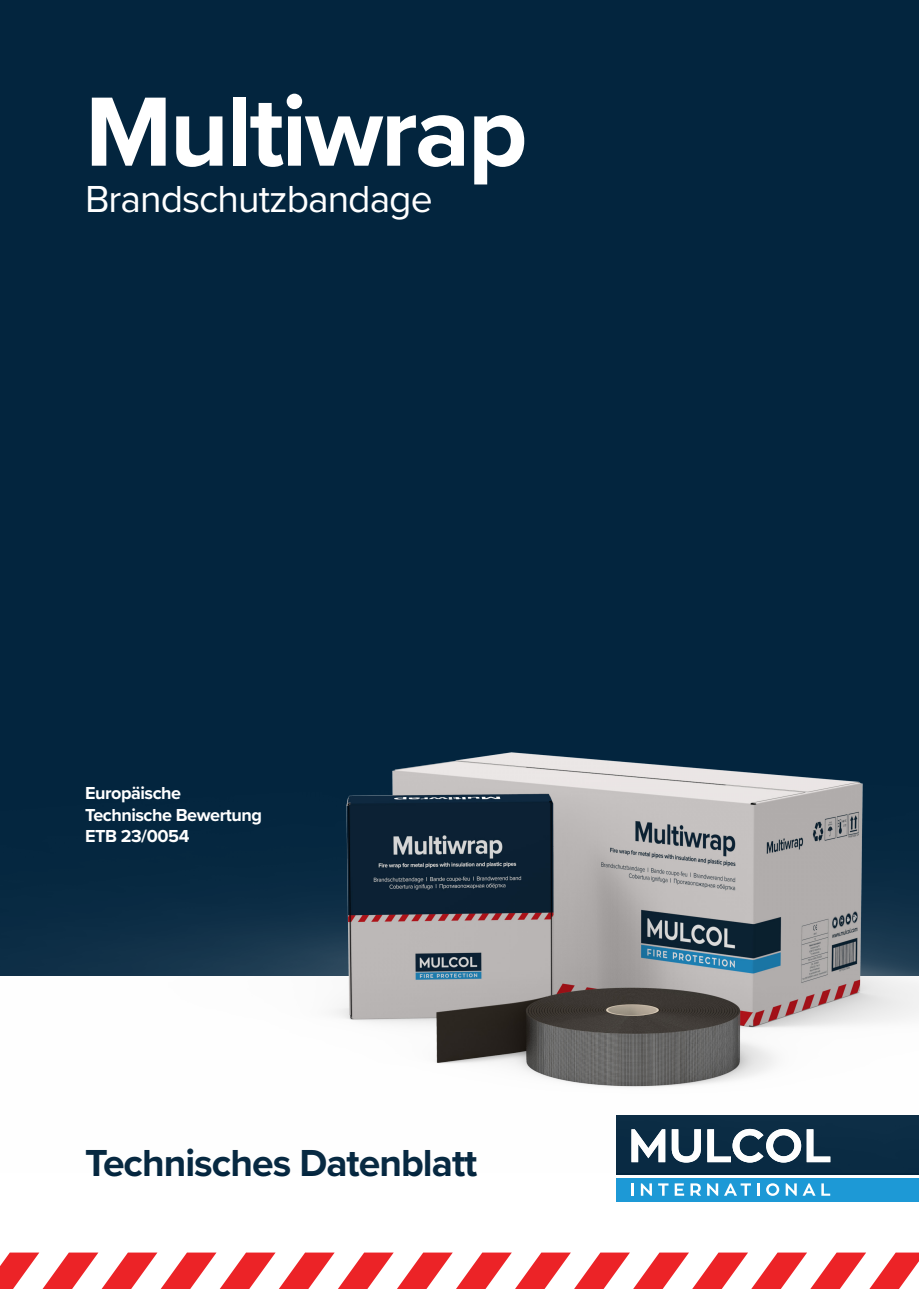
<style>
.page{position:relative;width:919px;height:1289px;background:#fff}
.page>*{position:absolute;margin:0;border:0;box-sizing:border-box;transform-origin:0 0}
.t1{font:700 102px "Proxima Nova";letter-spacing:-.025em;color:#fff}
.Subkoppen{font:700 39px "Proxima Nova";letter-spacing:-.025em;color:#03253e}
.t2{font:39px "Proxima Nova";letter-spacing:-.025em;color:#fff}
.t3{font:700 18px "Proxima Nova";letter-spacing:-.025em;color:#fff}
</style>
<div class="page">
<div style="left:0;top:1px;width:918px;height:974px;background:#03253e"></div>
<svg style="left:0;top:1252px;width:918px;height:36px"></svg>
<div style="left:616px;top:1115px;width:302px;height:60px;background:#03253e"></div>
<div style="left:616px;top:1178px;width:302px;height:23px;background:#1d99d6"></div>
<svg style="left:631px;top:1183px;width:3px;height:12px"></svg>
<svg style="left:640px;top:1183px;width:12px;height:12px"></svg>
<svg style="left:658px;top:1183px;width:10px;height:12px"></svg>
<svg style="left:674px;top:1183px;width:10px;height:12px"></svg>
<svg style="left:690px;top:1183px;width:11px;height:12px"></svg>
<svg style="left:707px;top:1183px;width:11px;height:12px"></svg>
<svg style="left:724px;top:1183px;width:27px;height:12px"></svg>
<svg style="left:757px;top:1183px;width:2px;height:12px"></svg>
<svg style="left:766px;top:1183px;width:13px;height:12px"></svg>
<svg style="left:785px;top:1183px;width:11px;height:12px"></svg>
<svg style="left:803px;top:1183px;width:12px;height:12px"></svg>
<svg style="left:821px;top:1183px;width:9px;height:12px"></svg>
<img style="left:0;top:752px;width:918px;height:411px">
<p class="t1" style="left:85px;top:56px;width:444px">Multiwrap</p>
<p class="t2" style="left:85px;top:170px;width:349px">Brandschutzbandage</p>
<p class="t3" style="left:85px;top:779px;width:98px">Europäische</p>
<p class="t3" style="left:85px;top:801px;width:178px">Technische Bewertung</p>
<p class="t3" style="left:85px;top:822px;width:106px">ETB 23/0054</p>
<p class="Subkoppen" style="left:85px;top:1133px;width:394px">Technisches Datenblatt</p>
</div>
